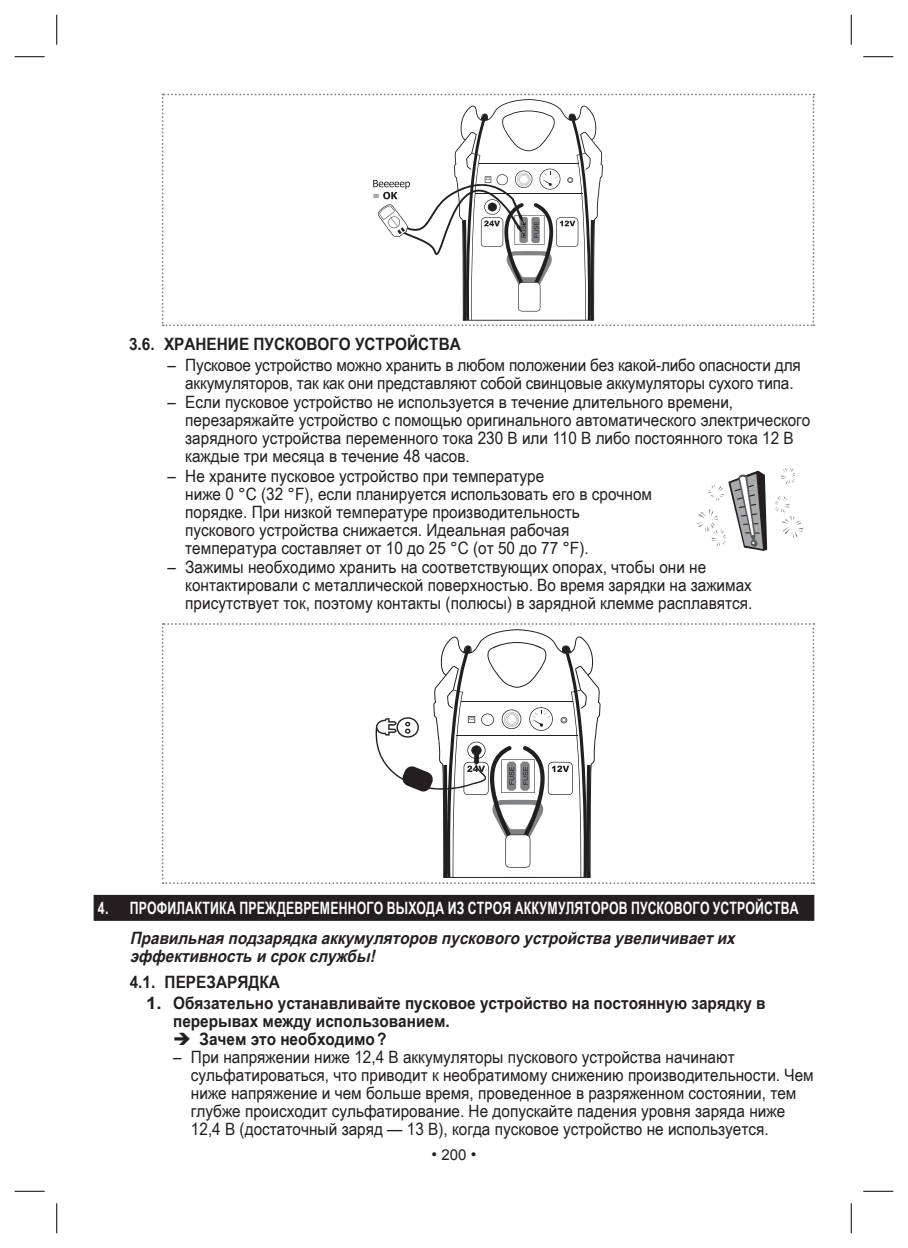
<style>
.page{position:relative;width:908px;height:1248px;background:#fff}
.page>*{position:absolute;margin:0;border:0;box-sizing:border-box;transform-origin:0 0}
.Bullets_SMALL{font:17px/18px "Arial Narrow";color:#231f20;scale:1.1 1}
.Indented_Numbers_SMA{font:700 17px/18px "Arial Narrow";color:#231f20;scale:1.1 1}
.Indntd_bold_caps_sub{font:italic 700 17px/18px "Arial Narrow";color:#231f20;scale:1.1 1}
.t1{font:700 17px "Arial Narrow";letter-spacing:.01em;color:#fff;scale:.88 1}
.Indntd_bold_caps_sub-2{font:700 17px "Arial Narrow";color:#231f20;scale:1.1 1}
.t2{font:15px "Arial";color:#231f20}
.s1{font-family:"Arial"}
.s2{font-size:16px}
</style>
<div class="page">
<svg style="left:162px;top:94px;width:652px;height:232px"></svg>
<svg style="left:775px;top:496px;width:27px;height:41px"></svg>
<svg style="left:781px;top:468px;width:13px;height:16px"></svg>
<svg style="left:697px;top:470px;width:69px;height:81px"></svg>
<svg style="left:162px;top:623px;width:652px;height:261px"></svg>
<div style="left:94px;top:894px;width:720px;height:26px;background:#231f20"></div>
<hr style="left:15px;top:56px;width:30px;height:1px;background:#000">
<hr style="left:862px;top:56px;width:30px;height:1px;background:#000">
<hr style="left:15px;top:1190px;width:30px;height:1px;background:#000">
<hr style="left:862px;top:1190px;width:30px;height:1px;background:#000">
<hr style="left:56px;top:15px;width:1px;height:30px;background:#000">
<hr style="left:56px;top:1203px;width:1px;height:30px;background:#000">
<hr style="left:850px;top:15px;width:1px;height:30px;background:#000">
<hr style="left:850px;top:1203px;width:1px;height:30px;background:#000">
<p class="Indented_Numbers_SMA" style="left:129px;top:334px;width:303px">3.6. ХРАНЕНИЕ ПУСКОВОГО УСТРОЙСТВА</p>
<p class="Bullets_SMALL" style="left:185px;top:355px;width:560px;text-indent:-18px">– Пусковое устройство можно хранить в любом положении без какой-либо опасности для аккумуляторов, так как они представляют собой свинцовые аккумуляторы сухого типа.</p>
<p class="Bullets_SMALL" style="left:185px;top:393px;width:569px;text-indent:-18px">– Если пусковое устройство не используется в течение длительного времени, перезаряжайте устройство с помощью оригинального автоматического электрического зарядного устройства переменного тока 230 В или 110 В либо постоянного тока 12 В каждые три месяца в течение 48 часов.</p>
<p class="Bullets_SMALL" style="left:185px;top:466px;width:425px;text-indent:-18px">– Не храните пусковое устройство при температуре<br>ниже 0 °C (32 °F), если планируется использовать его в срочном порядке. При низкой температуре производительность пускового устройства снижается. Идеальная рабочая температура составляет от 10 до 25 °C (от 50 до 77 °F).</p>
<p class="Bullets_SMALL" style="left:185px;top:557px;width:517px;text-indent:-18px">– Зажимы необходимо хранить на соответствующих опорах, чтобы они не контактировали с металлической поверхностью. Во время зарядки на зажимах присутствует ток, поэтому контакты (полюсы) в зарядной клемме расплавятся.</p>
<p class="t1" style="left:98px;top:895px;width:797px">4. ПРОФИЛАКТИКА ПРЕЖДЕВРЕМЕННОГО ВЫХОДА ИЗ СТРОЯ АККУМУЛЯТОРОВ ПУСКОВОГО УСТРОЙСТВА</p>
<p class="Indntd_bold_caps_sub" style="left:130px;top:927px;width:556px">Правильнаяподзарядкааккумуляторовпусковогоустройстваувеличиваетих эффективностьисрокслужбы!</p>
<p class="Indntd_bold_caps_sub-2" style="left:130px;top:969px;width:138px">4.1. ПЕРЕЗАРЯДКА</p>
<p class="Indented_Numbers_SMA" style="left:173px;top:993px;width:540px;text-indent:-27px"><span class="s1">1.</span> Обязательно устанавливайте пусковое устройство на постоянную зарядку в перерывах между использованием.</p>
<p class="Indented_Numbers_SMA" style="left:173px;top:1029px;width:195px">➔ Зачем это необходимо?</p>
<p class="Bullets_SMALL" style="left:191px;top:1047px;width:567px;text-indent:-18px">– При напряжении ниже 12,4 В аккумуляторы пускового устройства начинают сульфатироваться, что приводит к необратимому снижению производительности. Чем ниже напряжение и чем больше время, проведенное в разряженном состоянии, тем глубже происходит сульфатирование. Не допускайте падения уровня заряда ниже 12,4 В (достаточный заряд — 13 В), когда пусковое устройство не используется.</p>
<p class="t2" style="left:431px;top:1145px;width:47px"><span class="s2">•</span> 200 <span class="s2">•</span></p>
</div>
